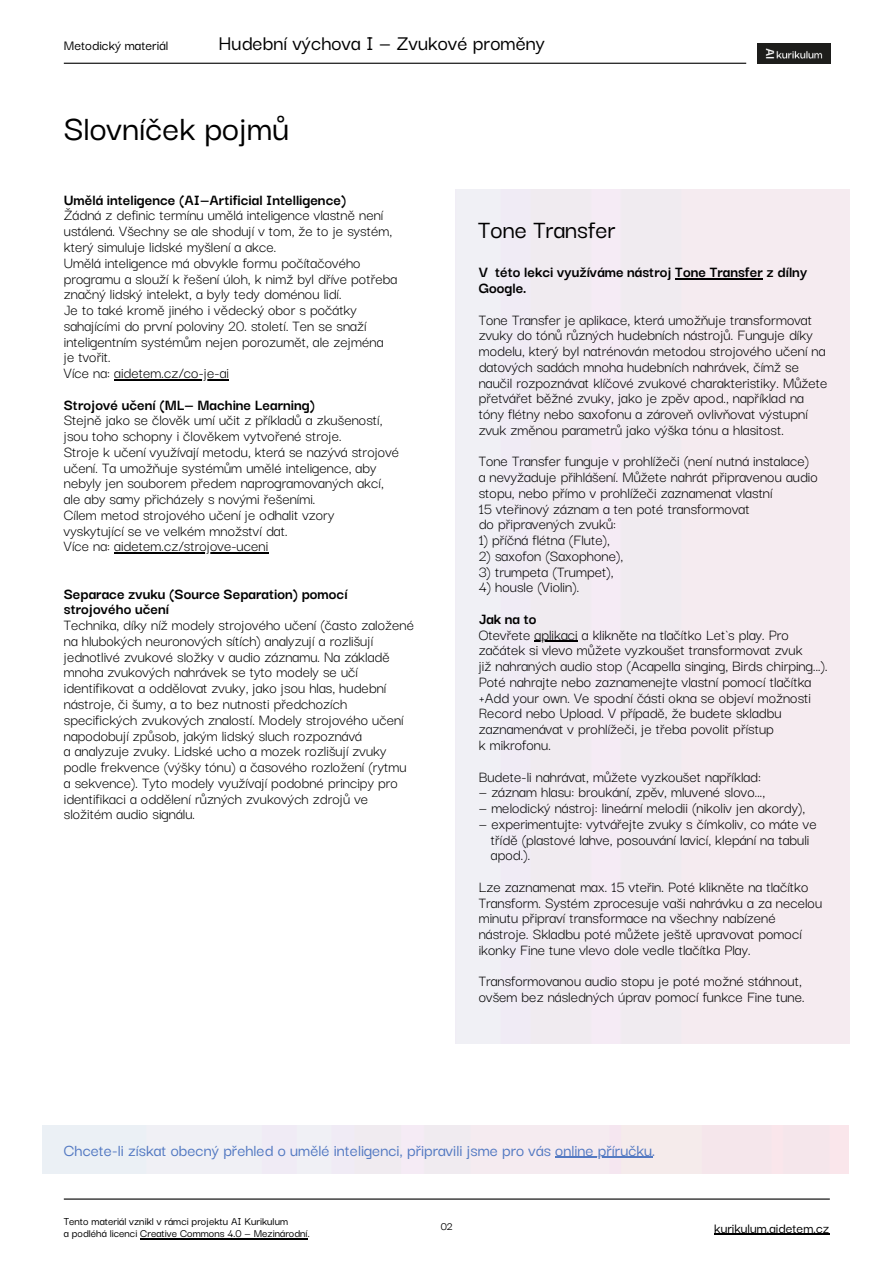
<style>
.page{position:relative;width:894px;height:1264px;background:#fff}
.page>*{position:absolute;margin:0;border:0;box-sizing:border-box;transform-origin:0 0}
.t1{font:500 37.5px "Darker Grotesque";color:#000}
.t2{font:500 27px "Darker Grotesque";color:#000}
.t3{font:500 22.5px "Darker Grotesque";color:#000}
.t4{font:500 18px "Darker Grotesque";color:#5379c2}
.t5{font:16.5px/15.8px "Darker Grotesque";color:#000}
.t6{font:700 16.5px/15.8px "Darker Grotesque";color:#000}
.t7{font:500 15px "Darker Grotesque";color:#000}
.t8{font:500 12px "Darker Grotesque";color:#000}
.s1{font-weight:700}
</style>
<div class="page">
<hr style="left:64px;top:63px;width:682px;height:1px;background:#000">
<img style="left:757px;top:43px;width:72px;height:21px">
<div style="left:43px;top:1125px;width:805px;height:48px;background:#f0ebf0"></div>
<hr style="left:64px;top:1198px;width:765px;height:1px;background:#000">
<div style="left:455px;top:189px;width:393px;height:854px;background:#f1ebf0"></div>
<hr style="left:555px;top:1156px;width:97px;height:1px;background:#5379c2">
<hr style="left:140px;top:1238px;width:167px;height:1px;background:#000">
<hr style="left:114px;top:379px;width:115px;height:1px;background:#000">
<hr style="left:114px;top:552px;width:154px;height:1px;background:#000">
<hr style="left:714px;top:1233px;width:115px;height:1px;background:#000">
<hr style="left:675px;top:278px;width:87px;height:1px;background:#000">
<hr style="left:534px;top:641px;width:43px;height:1px;background:#000">
<h1 class="t7" style="left:64px;top:34px;width:106px">Metodický materiál</h1>
<h5 class="t3" style="left:218px;top:26px;width:328px">Hudební výchova I — Zvukové proměny</h5>
<h5 class="t1" style="left:64px;top:101px;width:227px">Slovníček pojmů</h5>
<h5 class="t5" style="left:64px;top:190px;width:335px"><span class="s1">Umělá inteligence (AI—Artificial Intelligence)<br></span>Žádná z definic termínu umělá inteligence vlastně není ustálená. Všechny se ale shodují v tom, že to je systém, který simuluje lidské myšlení a akce.<br>Umělá inteligence má obvykle formu počítačového programu a slouží k řešení úloh, k nimž byl dříve potřeba značný lidský intelekt, a byly tedy doménou lidí.<br>Je to také kromě jiného i vědecký obor s počátky sahajícími do první poloviny 20. století. Ten se snaží inteligentním systémům nejen porozumět, ale zejména je tvořit.<br>Více na: aidetem.cz/co-je-ai</h5>
<h5 class="t5" style="left:64px;top:395px;width:337px"><span class="s1">Strojové učení (ML— Machine Learning)<br></span>Stejně jako se člověk umí učit z příkladů a zkušeností, jsou toho schopny i člověkem vytvořené stroje.<br>Stroje k učení využívají metodu, která se nazývá strojové učení. Ta umožňuje systémům umělé inteligence, aby nebyly jen souborem předem naprogramovaných akcí, ale aby samy přicházely s novými řešeními.<br>Cílem metod strojového učení je odhalit vzory<br>vyskytující se ve velkém množství dat.</h5>
<p class="t5" style="left:64px;top:537px;width:206px">Více na: aidetem.cz/strojove-uceni</p>
<h5 class="t5" style="left:64px;top:584px;width:351px"><span class="s1">Separace zvuku (Source Separation) pomocí strojového učení<br></span>Technika, díky níž modely strojového učení (často založené na hlubokých neuronových sítích) analyzují a rozlišují jednotlivé zvukové složky v audio záznamu. Na základě mnoha zvukových nahrávek se tyto modely se učí identifikovat a oddělovat zvuky, jako jsou hlas, hudební nástroje, či šumy, a to bez nutnosti předchozích specifických zvukových znalostí. Modely strojového učení napodobují způsob, jakým lidský sluch rozpoznává<br>a analyzuje zvuky. Lidské ucho a mozek rozlišují zvuky podle frekvence (výšky tónu) a časového rozložení (rytmu</h5>
<p class="t5" style="left:64px;top:773px;width:335px">a sekvence). Tyto modely využívají podobné principy pro identifikaci a oddělení různých zvukových zdrojů ve složitém audio signálu.</p>
<h5 class="t2" style="left:478px;top:209px;width:139px">Tone Transfer</h5>
<h5 class="t6" style="left:478px;top:263px;width:330px">V této lekci využíváme nástroj Tone Transfer z dílny<br>Google.</h5>
<p class="t5" style="left:478px;top:310px;width:350px">Tone Transfer je aplikace, která umožňuje transformovat zvuky do tónů různých hudebních nástrojů. Funguje díky modelu, který byl natrénován metodou strojového učení na datových sadách mnoha hudebních nahrávek, čímž se naučil rozpoznávat klíčové zvukové charakteristiky. Můžete přetvářet běžné zvuky, jako je zpěv apod., například na tóny flétny nebo saxofonu a zároveň ovlivňovat výstupní zvuk změnou parametrů jako výška tónu a hlasitost.</p>
<h4 class="t5" style="left:478px;top:452px;width:340px">Tone Transfer funguje v prohlížeči (není nutná instalace) a nevyžaduje přihlášení. Můžete nahrát připravenou audio stopu, nebo přímo v prohlížeči zaznamenat vlastní<br>15 vteřinový záznam a ten poté transformovat<br>do připravených zvuků:</h4>
<h4 class="t5" style="left:478px;top:531px;width:133px">1) příčná flétna (Flute),</h4>
<h4 class="t5" style="left:478px;top:546px;width:146px">2) saxofon (Saxophone),</h4>
<h4 class="t5" style="left:478px;top:562px;width:136px">3) trumpeta (Trumpet),</h4>
<h4 class="t5" style="left:478px;top:578px;width:102px">4) housle (Violin).</h4>
<p class="t5" style="left:478px;top:609px;width:312px"><span class="s1">Jak na to<br></span>Otevřete aplikaci a klikněte na tlačítko Let`s play. Pro</p>
<p class="t5" style="left:478px;top:641px;width:350px">začátek si vlevo můžete vyzkoušet transformovat zvuk<br>již nahraných audio stop (Acapella singing, Birds chirping...).<br>Poté nahrajte nebo zaznamenejte vlastní pomocí tlačítka +Add your own. Ve spodní části okna se objeví možnosti Record nebo Upload. V případě, že budete skladbu zaznamenávat v prohlížeči, je třeba povolit přístup<br>k mikrofonu.</p>
<p class="t5" style="left:478px;top:767px;width:284px">Budete-li nahrávat, můžete vyzkoušet například:</p>
<p class="t5" style="left:478px;top:783px;width:288px">— záznam hlasu: broukání, zpěv, mluvené slovo...,</p>
<p class="t5" style="left:478px;top:798px;width:328px">— melodický nástroj: lineární melodii (nikoliv jen akordy),</p>
<p class="t5" style="left:478px;top:814px;width:339px">— experimentujte: vytvářejte zvuky s čímkoliv, co máte ve</p>
<h6 class="t5" style="left:491px;top:830px;width:320px">třídě (plastové lahve, posouvání lavicí, klepání na tabuli apod.).</h6>
<p class="t5" style="left:478px;top:877px;width:345px">Lze zaznamenat max. 15 vteřin. Poté klikněte na tlačítko Transform. Systém zprocesuje vaši nahrávku a za necelou minutu připraví transformace na všechny nabízené nástroje. Skladbu poté můžete ještě upravovat pomocí ikonky Fine tune vlevo dole vedle tlačítka Play.</p>
<p class="t5" style="left:478px;top:972px;width:327px">Transformovanou audio stopu je poté možné stáhnout, ovšem bez následných úprav pomocí funkce Fine tune.</p>
<p class="t4" style="left:64px;top:1136px;width:593px">Chcete-li získat obecný přehled o umělé inteligenci, připravili jsme pro vás online příručku.</p>
<h4 class="t8" style="left:64px;top:1212px;width:226px">Tento materiál vznikl v rámci projektu AI Kurikulum</h4>
<h5 class="t8" style="left:64px;top:1224px;width:247px">a podléhá licenci Creative Commons 4.0 — Mezinárodní.</h5>
<h5 class="t8" style="left:440px;top:1217px;width:14px">02</h5>
<h5 class="t7" style="left:714px;top:1216px;width:116px">kurikulum.aidetem.cz</h5>
</div>
